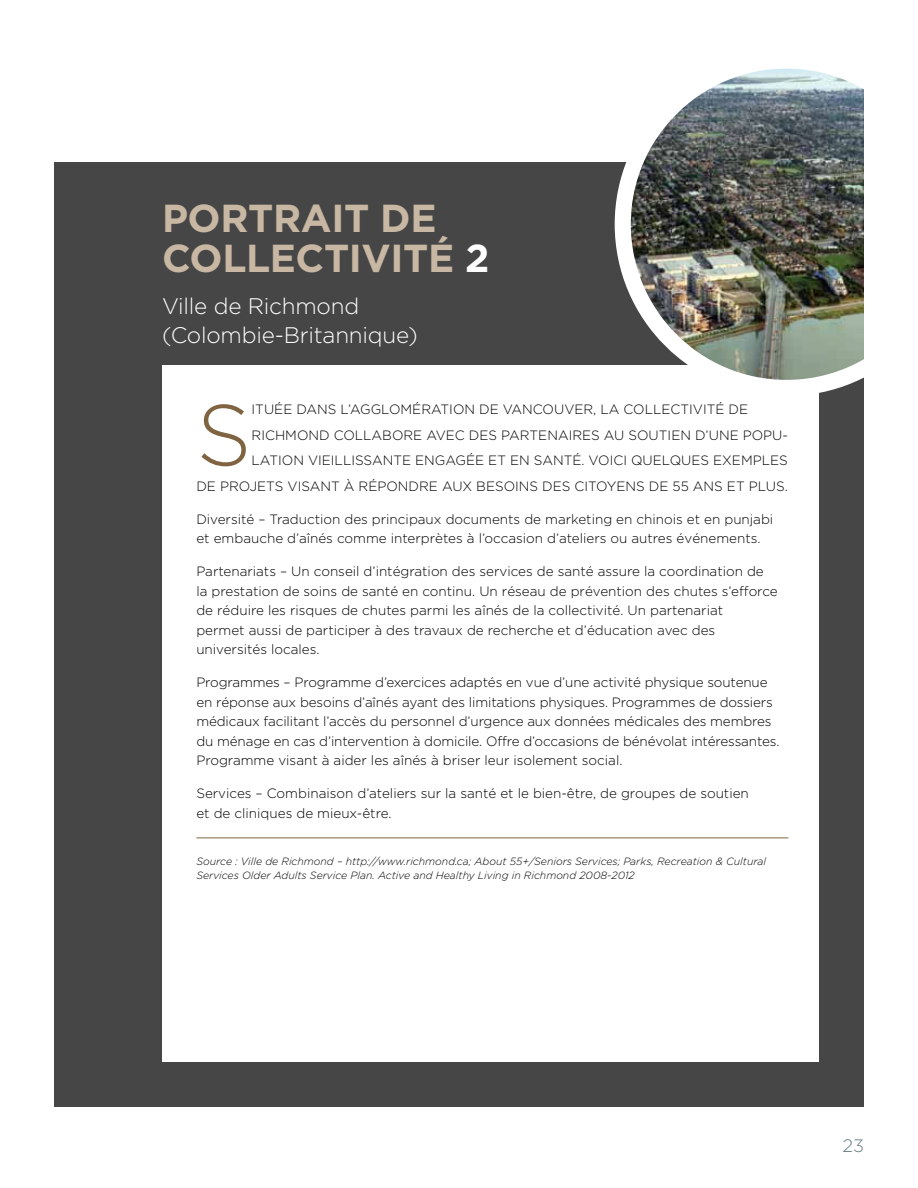
<style>
.page{position:relative;width:918px;height:1188px;background:#fff}
.page>*{position:absolute;margin:0;border:0;box-sizing:border-box;transform-origin:0 0}
.t1{font:300 86.4px "Gotham";color:#806442}
.t2{font:700 39px/40.5px "Gotham";letter-spacing:-.01em;color:#c8b7a2}
.t3{font:300 22.5px/28.5px "Gotham";letter-spacing:-.01em;color:#fff}
.t4{font:300 18px "Gotham";color:#687c85}
.t5{font:300 13.5px/19.5px "Gotham";color:#000}
.t6{font:italic 300 10.5px/13.5px "Gotham";color:#000}
.s1{color:#fff}
</style>
<div class="page">
<div style="left:54px;top:162px;width:810px;height:945px;background:#464647"></div>
<div style="left:163px;top:366px;width:656px;height:696px;background:#fff"></div>
<hr style="left:196px;top:837px;width:592px;height:1px;background:#806442">
<img style="left:615px;top:68px;width:249px;height:325px">
<h2 class="t2" style="left:162px;top:197px;width:329px">PORTRAIT DE<br>COLLECTIVITÉ <span class="s1">2</span></h2>
<h3 class="t3" style="left:162px;top:292px;width:257px">Ville de Richmond (Colombie-Britannique)</h3>
<h1 class="t1" style="left:196px;top:388px;width:57px">S</h1>
<p class="t5" style="left:252px;top:400px;width:56px">ituée dans</p>
<p class="t5" style="left:340px;top:400px;width:21px">l’agglomération</p>
<p class="t5" style="left:479px;top:400px;width:44px">de Vanco</p>
<p class="t5" style="left:554px;top:400px;width:21px">uver</p>
<p class="t5" style="left:593px;top:400px;width:40px">, la collectivité</p>
<p class="t5" style="left:729px;top:400px;width:10px">de</p>
<p class="t5" style="left:252px;top:425px;width:21px">Richmond</p>
<p class="t5" style="left:334px;top:425px;width:11px">collabore</p>
<p class="t5" style="left:426px;top:425px;width:11px">avec</p>
<p class="t5" style="left:469px;top:425px;width:10px">des</p>
<p class="t5" style="left:501px;top:425px;width:10px">partenaires</p>
<p class="t5" style="left:604px;top:425px;width:64px">au soutien</p>
<p class="t5" style="left:695px;top:425px;width:58px">d’une pop</p>
<p class="t5" style="left:772px;top:425px;width:17px">u-</p>
<p class="t5" style="left:252px;top:451px;width:10px">lation</p>
<p class="t5" style="left:308px;top:451px;width:9px">vieillissante</p>
<p class="t5" style="left:415px;top:451px;width:11px">engagée</p>
<p class="t5" style="left:488px;top:451px;width:56px">etensanté</p>
<p class="t5" style="left:581px;top:451px;width:25px">. Voici</p>
<p class="t5" style="left:631px;top:451px;width:32px">quelq</p>
<p class="t5" style="left:681px;top:451px;width:61px">ues exemples</p>
<p class="t5" style="left:196px;top:476px;width:34px">de pro</p>
<p class="t5" style="left:250px;top:476px;width:17px">jets</p>
<p class="t5" style="left:288px;top:476px;width:10px">visant</p>
<p class="t5" style="left:344px;top:476px;width:26px">à répondre</p>
<p class="t5" style="left:442px;top:476px;width:44px">aux besoins</p>
<p class="t5" style="left:542px;top:476px;width:10px">des</p>
<p class="t5" style="left:575px;top:476px;width:10px">citoyens</p>
<p class="t5" style="left:649px;top:476px;width:55px">de 55 ans</p>
<p class="t5" style="left:727px;top:476px;width:62px">et plus.</p>
<p class="t5" style="left:196px;top:509px;width:578px">Diversité – Traduction des principaux documents de marketing en chinois et en punjabi et embauche d’aînés comme interprètes à l’occasion d’ateliers ou autres événements.</p>
<p class="t5" style="left:196px;top:562px;width:583px">Partenariats – U n conseil d’intégration des services de santé assure la coordination de la prestation de soins de santé en continu. U n réseau de prévention des chutes s’efforce de réduire les risques de chutes parmi les aînés de la collectivité. U n partenariat<br>permet aussi de participer à des travaux de recherche et d’éducation avec des universités locales.</p>
<p class="t5" style="left:196px;top:673px;width:585px">Programmes – Programme d’exercices adaptés en vue d’une activité physique soutenue en réponse aux besoins d’aînés ayant des limitations physiques. Programmes de dossiers médicaux facilitant l’accès du personnel d’urgence aux données médicales des membres du ménage en cas d’intervention à domicile. Offre d’occasions de bénévolat intéressantes.<br>Programme visant à aider les aînés à briser leur isolement social.</p>
<p class="t5" style="left:196px;top:784px;width:554px">Services – Combinaison d’ateliers sur la santé et le bien-être, de groupes de soutien et de cliniques de mieux-être.</p>
<p class="t6" style="left:196px;top:855px;width:571px">Source : Ville de Richmond – http://www.richmond.ca; About 55+/Seniors Services; Parks, Recreation &amp; Cultural<br>Services Older Adults Service Plan. Active and Healthy Living in Richmond 2008-2012</p>
<h3 class="t4" style="left:843px;top:1135px;width:23px">23</h3>
</div>
